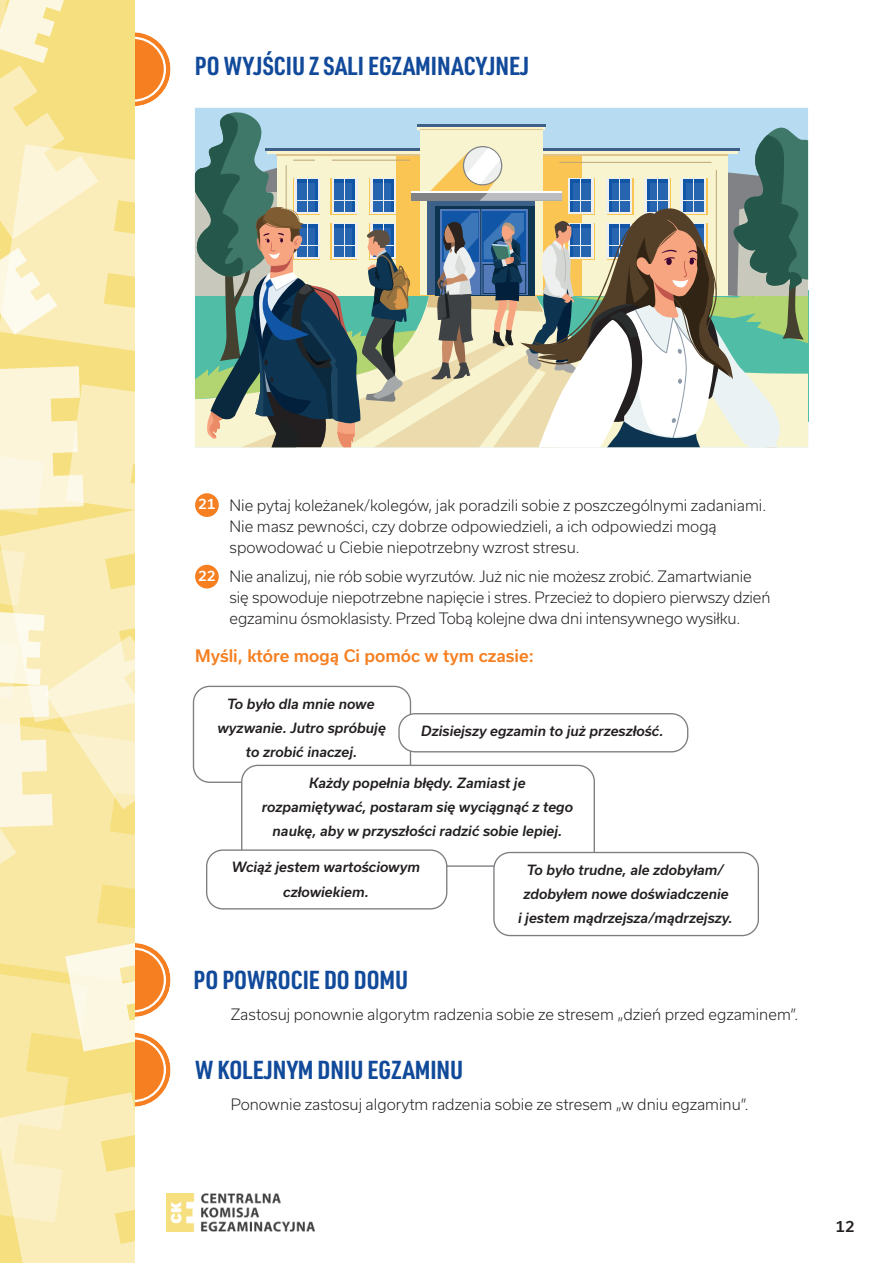
<style>
.page{position:relative;width:893px;height:1263px;background:#fff}
.page>*{position:absolute;margin:0;border:0;box-sizing:border-box;transform-origin:0 0}
.t1{font:700 25.5px "URWDIN Cond";color:#114a9a}
.t2{font:500 16.5px "Usual";color:#f57f21}
.t3{font:300 15px/21px "Usual";letter-spacing:-.005em;color:#231f20}
.t4{font:500 15px "Usual";color:#231f20}
.t5{font:500 13.8px "Usual";color:#fff}
.t6{font:italic 500 13.5px/24.3px "Usual";color:#231f20;text-align:center}
</style>
<div class="page">
<svg style="left:97px;top:32px;width:74px;height:74px;background:#f58d37"></svg>
<div style="left:90px;top:26px;width:87px;height:87px;border:7px solid #fff;border-radius:50%"></div>
<div style="left:101px;top:37px;width:65px;height:65px;border:2px solid #fff;border-radius:50%"></div>
<svg style="left:97px;top:943px;width:74px;height:74px;background:#f58e3a"></svg>
<div style="left:90px;top:936px;width:87px;height:88px;border:7px solid #fff;border-radius:50%"></div>
<div style="left:101px;top:947px;width:65px;height:65px;border:2px solid #fff;border-radius:50%"></div>
<svg style="left:97px;top:1033px;width:74px;height:74px;background:#f58d37"></svg>
<div style="left:90px;top:1026px;width:87px;height:87px;border:7px solid #fff;border-radius:50%"></div>
<div style="left:101px;top:1037px;width:65px;height:65px;border:2px solid #fff;border-radius:50%"></div>
<svg style="left:0;top:0;width:134px;height:351px;background:#f8e9aa"></svg>
<svg style="left:0;top:366px;width:134px;height:897px;background:#f9ecb5"></svg>
<img style="left:166px;top:1193px;width:149px;height:38px">
<svg style="left:195px;top:111px;width:613px;height:336px;background:#9daba0"></svg>
<div style="left:193px;top:686px;width:218px;height:97px;border:1px solid #7c7e81;border-radius:16px"></div>
<div style="left:399px;top:714px;width:289px;height:38px;background:#fff;border-radius:16px"></div>
<div style="left:398px;top:713px;width:290px;height:39px;border:1px solid #7c7e81;border-radius:16px"></div>
<div style="left:195px;top:493px;width:24px;height:24px;background:#f57f21;border-radius:50%"></div>
<div style="left:195px;top:565px;width:24px;height:23px;background:#f57f21;border-radius:50%"></div>
<div style="left:242px;top:765px;width:352px;height:101px;background:#fff;border-radius:16px"></div>
<div style="left:241px;top:765px;width:354px;height:102px;border:1px solid #7c7e81;border-radius:16px"></div>
<div style="left:494px;top:852px;width:264px;height:83px;background:#fff;border-radius:16px"></div>
<div style="left:493px;top:852px;width:266px;height:84px;border:1px solid #7c7e81;border-radius:16px"></div>
<div style="left:207px;top:850px;width:240px;height:59px;background:#fff;border-radius:16px"></div>
<div style="left:206px;top:849px;width:241px;height:60px;border:1px solid #7c7e81;border-radius:16px"></div>
<p class="t1" style="left:195px;top:49px;width:336px">PO WYJŚCIU Z SALI EGZAMINACYJNEJ</p>
<p class="t5" style="left:198px;top:496px;width:19px">21</p>
<p class="t3" style="left:230px;top:494px;width:538px">Nie pytaj koleżanek/kolegów, jak poradzili sobie z poszczególnymi zadaniami.<br>Nie masz pewności, czy dobrze odpowiedzieli, a ich odpowiedzi mogą spowodować u Ciebie niepotrzebny wzrost stresu.</p>
<p class="t5" style="left:198px;top:568px;width:19px">22</p>
<p class="t3" style="left:230px;top:566px;width:542px">Nie analizuj, nie rób sobie wyrzutów. Już nic nie możesz zrobić. Zamartwianie się spowoduje niepotrzebne napięcie i stres. Przecież to dopiero pierwszy dzień egzaminu ósmoklasisty. Przed Tobą kolejne dwa dni intensywnego wysiłku.</p>
<p class="t2" style="left:195px;top:646px;width:340px">Myśli, które mogą Ci pomóc w tym czasie:</p>
<p class="t6" style="left:217px;top:691px;width:170px">To było dla mnie nowe wyzwanie. Jutro spróbuję to zrobić inaczej.</p>
<p class="t6" style="left:421px;top:719px;width:244px">Dzisiejszy egzamin to już przeszłość.</p>
<p class="t6" style="left:262px;top:770px;width:313px">Każdy popełnia błędy. Zamiast je rozpamiętywać, postaram się wyciągnąć z tego naukę, aby w przyszłości radzić sobie lepiej.</p>
<p class="t6" style="left:518px;top:857px;width:216px">To było trudne, ale zdobyłam/ zdobyłem nowe doświadczenie<br>i jestem mądrzejsza/mądrzejszy.</p>
<p class="t6" style="left:232px;top:855px;width:190px">Wciąż jestem wartościowym człowiekiem.</p>
<p class="t1" style="left:193px;top:962px;width:216px">PO POWROCIE DO DOMU</p>
<p class="t3" style="left:231px;top:1003px;width:569px">Zastosuj ponownie algorytm radzenia sobie ze stresem „dzień przed egzaminem”.</p>
<p class="t1" style="left:195px;top:1053px;width:270px">W KOLEJNYM DNIU EGZAMINU</p>
<p class="t3" style="left:231px;top:1094px;width:519px">Ponownie zastosuj algorytm radzenia sobie ze stresem „w dniu egzaminu”.</p>
<p class="t4" style="left:835px;top:1217px;width:21px">12</p>
</div>
